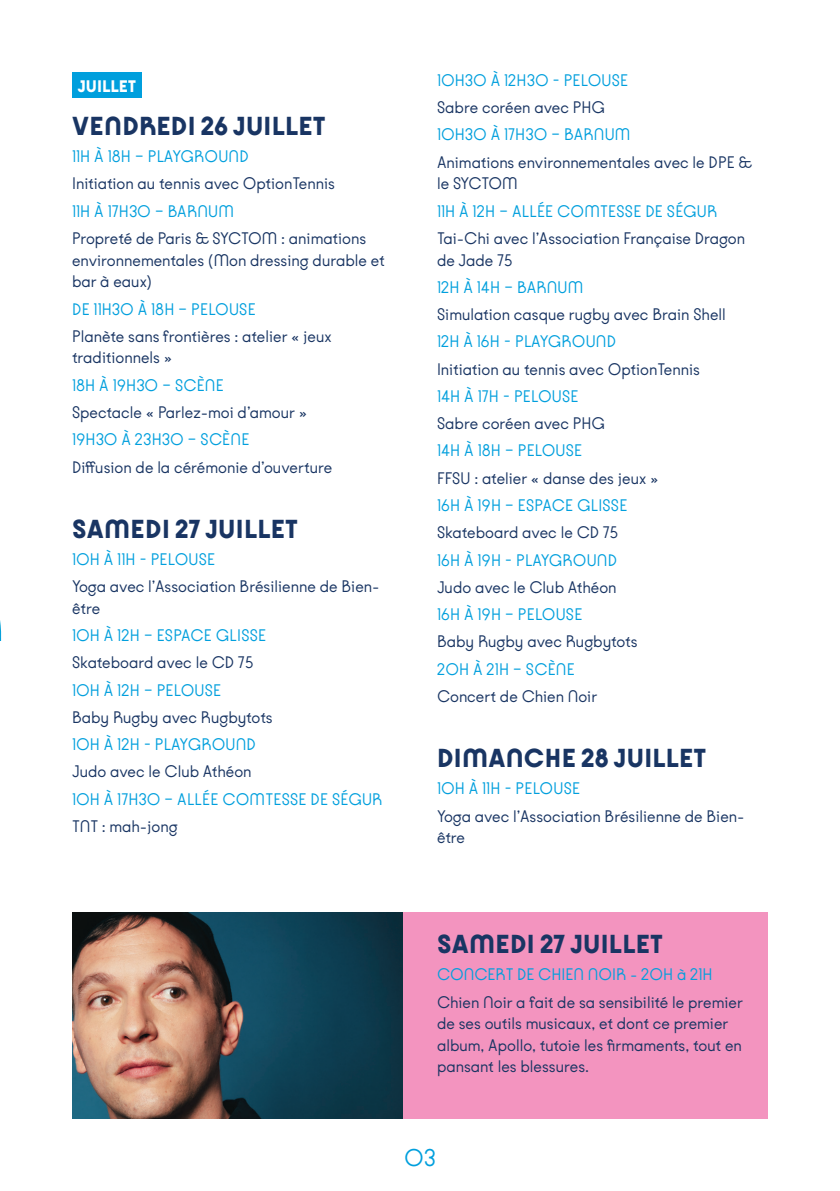
<style>
.page{position:relative;width:840px;height:1191px;background:#fff}
.page>*{position:absolute;margin:0;border:0;box-sizing:border-box;transform-origin:0 0}
.t1{font:900 28px "Kobe 1.1";letter-spacing:.01em;color:#193563}
.t2{font:26px "Kobe 1.1";color:#009fdd}
.t3{font:18px/21.6px "Kobe 1.1";color:#193563}
.t4{font:18px "Kobe 1.1";letter-spacing:.005em;color:#009fdd}
.t5{font:900 18px "Kobe 1.1";color:#fff}
</style>
<div class="page">
<div style="left:72px;top:72px;width:69px;height:25px;background:#009fdd"></div>
<div style="left:403px;top:912px;width:364px;height:207px;background:#f394bf"></div>
<img style="left:72px;top:912px;width:331px;height:207px">
<svg style="left:0;top:620px;width:1px;height:21px"></svg>
<p class="t5" style="left:78px;top:76px;width:60px">JUILLET</p>
<h1 class="t1" style="left:72px;top:110px;width:254px">VENDREDI 26 JUILLET</h1>
<p class="t4" style="left:72px;top:146px;width:178px">11H À 18H – PLAYGROUND</p>
<p class="t3" style="left:72px;top:173px;width:264px">Initiation au tennis avec OptionTennis</p>
<p class="t4" style="left:72px;top:201px;width:163px">11H À 17H30 – BARNUM</p>
<p class="t3" style="left:72px;top:228px;width:314px">Propreté de Paris &amp; SYCTOM : animations environnementales (Mon dressing durable et bar à eaux)</p>
<p class="t4" style="left:72px;top:299px;width:185px">DE 11H30 À 18H – PELOUSE</p>
<p class="t3" style="left:72px;top:326px;width:261px">Planète sans frontières : atelier « jeux traditionnels »</p>
<p class="t4" style="left:72px;top:375px;width:153px">18H À 19H30 – SCÈNE</p>
<p class="t3" style="left:72px;top:402px;width:236px">Spectacle « Parlez-moi d’amour »</p>
<p class="t4" style="left:72px;top:429px;width:179px">19H30 À 23H30 – SCÈNE</p>
<p class="t3" style="left:72px;top:456px;width:261px">Diffusion de la cérémonie d’ouverture</p>
<h1 class="t1" style="left:72px;top:513px;width:227px">SAMEDI 27 JUILLET</h1>
<p class="t4" style="left:72px;top:549px;width:144px">10H À 11H - PELOUSE</p>
<p class="t3" style="left:72px;top:576px;width:309px">Yoga avec l’Association Brésilienne de Bien&shy;être</p>
<p class="t4" style="left:72px;top:625px;width:195px">10H À 12H – ESPACE GLISSE</p>
<p class="t3" style="left:72px;top:652px;width:183px">Skateboard avec le CD 75</p>
<p class="t4" style="left:72px;top:680px;width:150px">10H À 12H – PELOUSE</p>
<p class="t3" style="left:72px;top:706px;width:202px">Baby Rugby avec Rugbytots</p>
<p class="t4" style="left:72px;top:734px;width:185px">10H À 12H - PLAYGROUND</p>
<p class="t3" style="left:72px;top:761px;width:181px">Judo avec le Club Athéon</p>
<p class="t4" style="left:72px;top:789px;width:312px">10H À 17H30 – ALLÉE COMTESSE DE SÉGUR</p>
<p class="t3" style="left:72px;top:815px;width:107px">TNT : mah-jong</p>
<p class="t4" style="left:437px;top:70px;width:192px">10H30 À 12H30 - PELOUSE</p>
<p class="t3" style="left:437px;top:97px;width:169px">Sabre coréen avec PHG</p>
<p class="t4" style="left:437px;top:125px;width:195px">10H30 À 17H30 – BARNUM</p>
<p class="t3" style="left:437px;top:152px;width:317px">Animations environnementales avec le DPE &amp; le SYCTOM</p>
<p class="t4" style="left:437px;top:201px;width:281px">11H À 12H – ALLÉE COMTESSE DE SÉGUR</p>
<p class="t3" style="left:437px;top:228px;width:309px">Tai-Chi avec l’Association Française Dragon de Jade 75</p>
<p class="t4" style="left:437px;top:277px;width:148px">12H À 14H – BARNUM</p>
<p class="t3" style="left:437px;top:304px;width:290px">Simulation casque rugby avec Brain Shell</p>
<p class="t4" style="left:437px;top:332px;width:180px">12H À 16H - PLAYGROUND</p>
<p class="t3" style="left:437px;top:358px;width:264px">Initiation au tennis avec OptionTennis</p>
<p class="t4" style="left:437px;top:386px;width:143px">14H À 17H - PELOUSE</p>
<p class="t3" style="left:437px;top:413px;width:169px">Sabre coréen avec PHG</p>
<p class="t4" style="left:437px;top:441px;width:147px">14H À 18H – PELOUSE</p>
<p class="t3" style="left:437px;top:467px;width:223px">FFSU : atelier « danse des jeux »</p>
<p class="t4" style="left:437px;top:495px;width:192px">16H À 19H – ESPACE GLISSE</p>
<p class="t3" style="left:437px;top:522px;width:183px">Skateboard avec le CD 75</p>
<p class="t4" style="left:437px;top:550px;width:181px">16H À 19H - PLAYGROUND</p>
<p class="t3" style="left:437px;top:576px;width:181px">Judo avec le Club Athéon</p>
<p class="t4" style="left:437px;top:604px;width:147px">16H À 19H – PELOUSE</p>
<p class="t3" style="left:437px;top:631px;width:202px">Baby Rugby avec Rugbytots</p>
<p class="t4" style="left:437px;top:659px;width:139px">20H À 21H – SCÈNE</p>
<p class="t3" style="left:437px;top:686px;width:162px">Concert de Chien Noir</p>
<h1 class="t1" style="left:437px;top:742px;width:270px">DIMANCHE 28 JUILLET</h1>
<p class="t4" style="left:437px;top:778px;width:144px">10H À 11H - PELOUSE</p>
<p class="t3" style="left:437px;top:805px;width:309px">Yoga avec l’Association Brésilienne de Bien&shy;être</p>
<h1 class="t1" style="left:437px;top:928px;width:227px">SAMEDI 27 JUILLET</h1>
<p class="t4" style="left:437px;top:964px;width:277px">CONCERT DE CHIEN NOIR - 20H à 21H</p>
<p class="t3" style="left:437px;top:991px;width:307px">Chien Noir a fait de sa sensibilité le premier de ses outils musicaux, et dont ce premier album, Apollo, tutoie les firmaments, tout en pansant les blessures.</p>
<h2 class="t2" style="left:404px;top:1143px;width:33px">03</h2>
</div>
